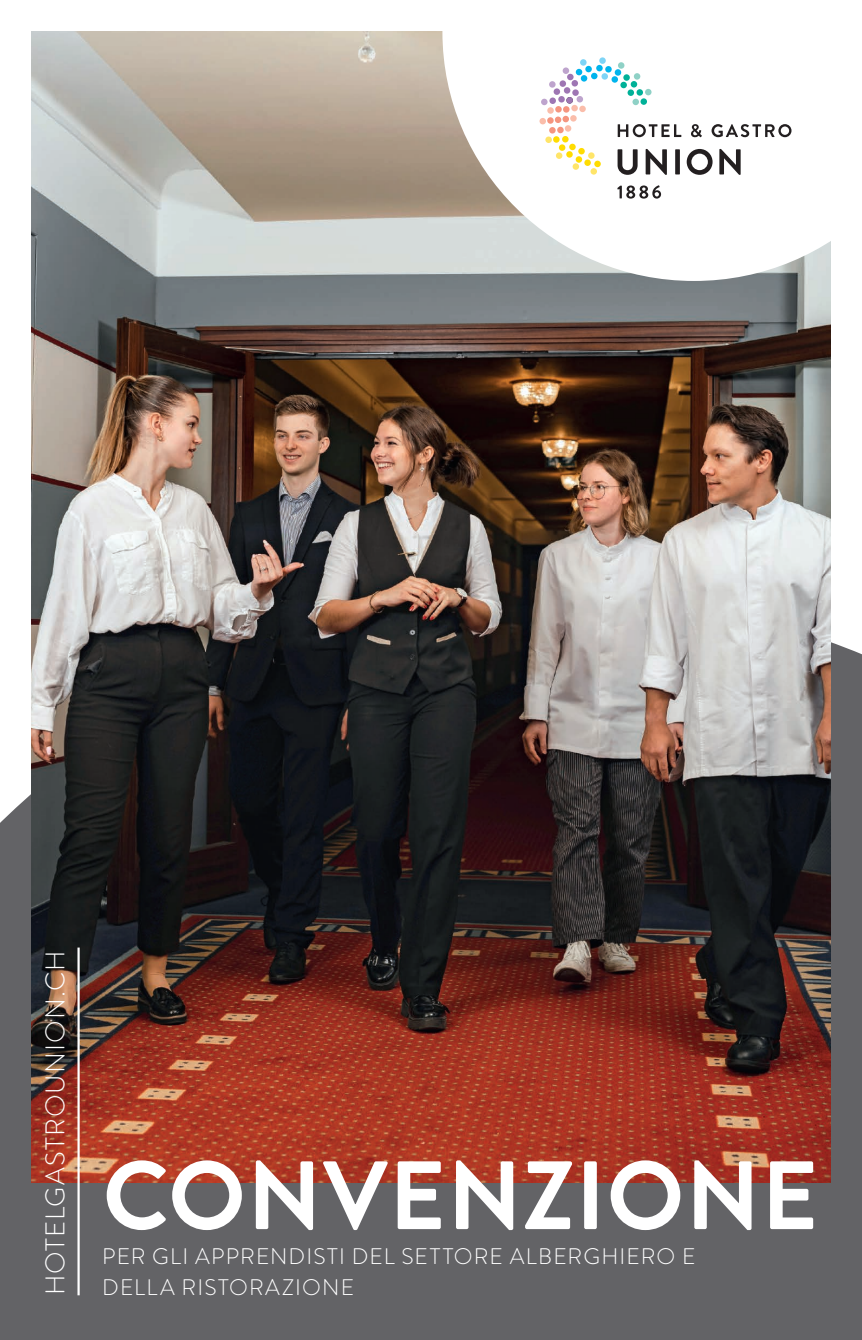
<style>
.page{position:relative;width:862px;height:1340px;background:#fff}
.page>*{position:absolute;margin:0;border:0;box-sizing:border-box;transform-origin:0 0}
.t1{font:700 96.75px "Brandon Grotesque";letter-spacing:.01em;color:#fff}
.t2{font:300 27px "Brandon Grotesque";letter-spacing:.045em;color:#fff}
.t3{font:300 22.5px/31.5px "Brandon Grotesque";letter-spacing:.055em;color:#fff}
</style>
<div class="page">
<div style="left:0;top:594px;width:861px;height:745px;background:#636366"></div>
<img style="left:32px;top:32px;width:797px;height:1150px">
<hr style="left:77px;top:947px;width:3px;height:348px;background:#fff">
<svg style="left:442px;top:31px;width:389px;height:250px"></svg>
<svg style="left:617px;top:149px;width:20px;height:26px"></svg>
<svg style="left:645px;top:149px;width:21px;height:26px"></svg>
<svg style="left:674px;top:149px;width:5px;height:25px"></svg>
<svg style="left:686px;top:149px;width:26px;height:26px"></svg>
<svg style="left:719px;top:149px;width:21px;height:26px"></svg>
<svg style="left:617px;top:185px;width:43px;height:14px"></svg>
<svg style="left:617px;top:124px;width:64px;height:13px"></svg>
<svg style="left:690px;top:124px;width:11px;height:13px"></svg>
<svg style="left:711px;top:124px;width:80px;height:13px"></svg>
<div style="left:545px;top:136px;width:6px;height:7px;background:#ffe569;border-radius:50%"></div>
<div style="left:555px;top:152px;width:7px;height:7px;background:#ffe569;border-radius:50%"></div>
<div style="left:572px;top:163px;width:6px;height:7px;background:#ffe569;border-radius:50%"></div>
<svg style="left:587px;top:152px;width:7px;height:7px"></svg>
<div style="left:590px;top:168px;width:6px;height:7px;background:#ffe569;border-radius:50%"></div>
<div style="left:547px;top:107px;width:6px;height:7px;background:#fabdaa;border-radius:50%"></div>
<svg style="left:539px;top:118px;width:6px;height:6px"></svg>
<div style="left:547px;top:117px;width:6px;height:7px;background:#f5957f;border-radius:50%"></div>
<svg style="left:554px;top:116px;width:7px;height:7px"></svg>
<div style="left:549px;top:127px;width:6px;height:7px;background:#f5957f;border-radius:50%"></div>
<div style="left:571px;top:80px;width:6px;height:7px;background:#9e76b3;border-radius:50%"></div>
<svg style="left:566px;top:74px;width:7px;height:6px"></svg>
<div style="left:559px;top:80px;width:6px;height:7px;background:#9e76b3;border-radius:50%"></div>
<div style="left:563px;top:87px;width:7px;height:7px;background:#9e76b3;border-radius:50%"></div>
<div style="left:572px;top:89px;width:6px;height:7px;background:#9e76b3;border-radius:50%"></div>
<div style="left:549px;top:97px;width:6px;height:7px;background:#9e76b3;border-radius:50%"></div>
<div style="left:553px;top:88px;width:6px;height:7px;background:#9e76b3;border-radius:50%"></div>
<div style="left:562px;top:67px;width:7px;height:7px;background:#bea4cd;border-radius:50%"></div>
<svg style="left:557px;top:96px;width:28px;height:37px"></svg>
<div style="left:540px;top:99px;width:7px;height:6px;background:#bea4cd;border-radius:50%"></div>
<svg style="left:548px;top:81px;width:7px;height:7px"></svg>
<div style="left:601px;top:73px;width:6px;height:7px;background:#7ed4f6;border-radius:50%"></div>
<svg style="left:579px;top:59px;width:7px;height:7px"></svg>
<div style="left:599px;top:57px;width:6px;height:7px;background:#7ed4f6;border-radius:50%"></div>
<div style="left:611px;top:76px;width:6px;height:7px;background:#00b4ed;border-radius:50%"></div>
<div style="left:605px;top:66px;width:6px;height:7px;background:#00b4ed;border-radius:50%"></div>
<svg style="left:590px;top:73px;width:7px;height:6px"></svg>
<svg style="left:585px;top:65px;width:17px;height:7px"></svg>
<div style="left:575px;top:69px;width:7px;height:6px;background:#00b4ed;border-radius:50%"></div>
<div style="left:580px;top:75px;width:7px;height:7px;background:#00b4ed;border-radius:50%"></div>
<div style="left:614px;top:69px;width:7px;height:7px;background:#00b4ed;border-radius:50%"></div>
<div style="left:640px;top:98px;width:6px;height:7px;background:#00b198;border-radius:50%"></div>
<div style="left:636px;top:89px;width:6px;height:7px;background:#00b198;border-radius:50%"></div>
<div style="left:627px;top:89px;width:6px;height:7px;background:#00b198;border-radius:50%"></div>
<div style="left:630px;top:81px;width:7px;height:7px;background:#00b198;border-radius:50%"></div>
<svg style="left:620px;top:82px;width:6px;height:6px"></svg>
<div style="left:623px;top:74px;width:6px;height:7px;background:#00b198;border-radius:50%"></div>
<svg style="left:632px;top:99px;width:6px;height:6px"></svg>
<svg style="left:644px;top:89px;width:7px;height:6px"></svg>
<div style="left:633px;top:73px;width:7px;height:7px;background:#8fd1c6;border-radius:50%"></div>
<svg style="left:617px;top:62px;width:7px;height:7px"></svg>
<div style="left:553px;top:136px;width:6px;height:7px;background:#ffdc01;border-radius:50%"></div>
<svg style="left:561px;top:136px;width:7px;height:6px"></svg>
<svg style="left:558px;top:144px;width:7px;height:7px"></svg>
<div style="left:566px;top:151px;width:6px;height:7px;background:#ffdc01;border-radius:50%"></div>
<svg style="left:569px;top:144px;width:15px;height:10px"></svg>
<div style="left:584px;top:159px;width:6px;height:7px;background:#ffdc01;border-radius:50%"></div>
<div style="left:575px;top:156px;width:7px;height:7px;background:#ffdc01;border-radius:50%"></div>
<svg style="left:594px;top:161px;width:6px;height:6px"></svg>
<p class="t2" style="left:37px;top:1295px;width:346px;rotate:-90deg">HOTELGASTROUNION.CH</p>
<h1 class="t1" style="left:103px;top:1128px;width:716px">CONVENZIONE</h1>
<p class="t3" style="left:102px;top:1240px;width:594px">PER GLI APPRENDISTI DEL SETTORE ALBERGHIERO E<br>DELLA RISTORAZIONE</p>
</div>
